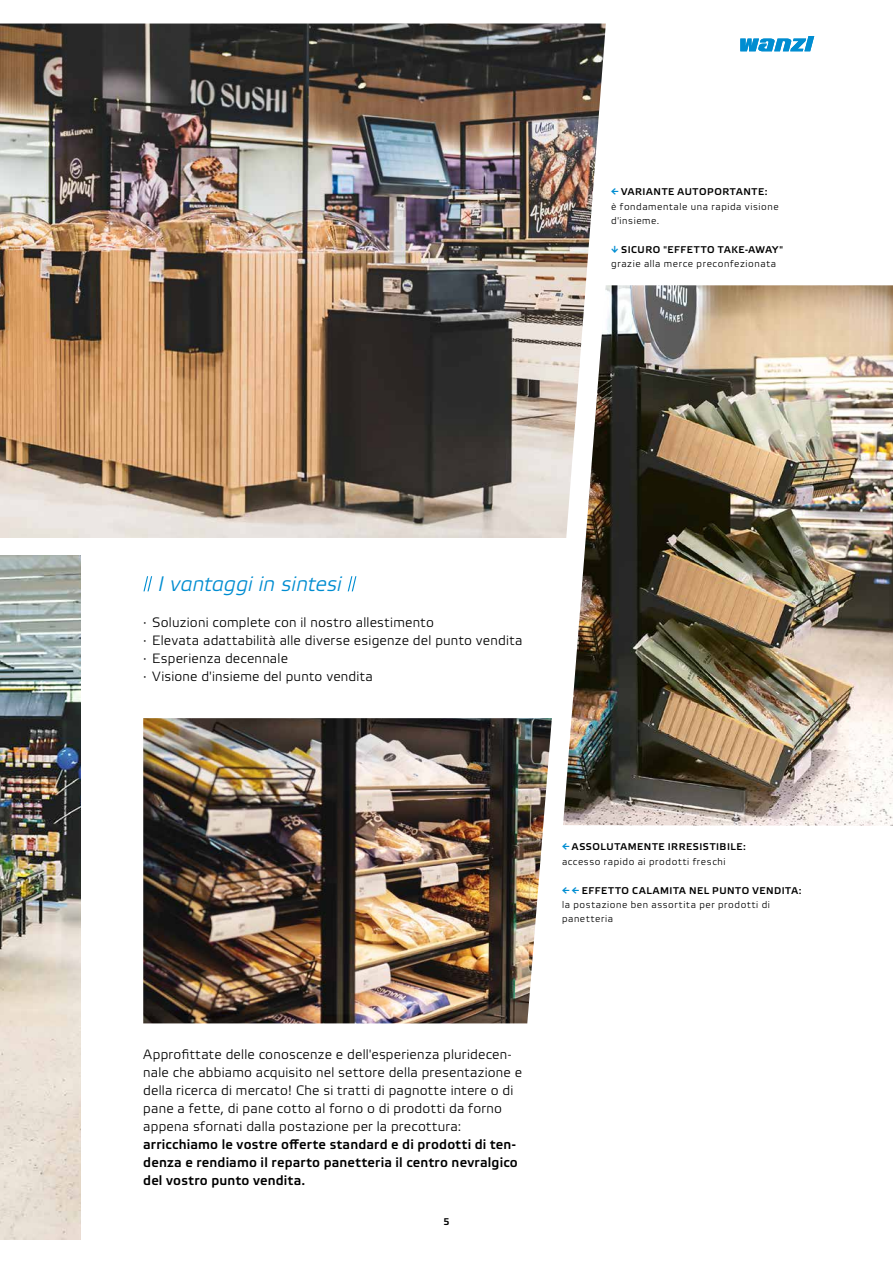
<style>
.page{position:relative;width:893px;height:1263px;background:#fff}
.page>*{position:absolute;margin:0;border:0;box-sizing:border-box;transform-origin:0 0}
.t1{font:italic 300 21px "Wanzl Etelka";letter-spacing:-.005em;color:#008dd1}
.t2{font:300 13.5px/18px "Wanzl Etelka";letter-spacing:.015em;color:#000}
.t3{font:500 13.5px/18px "Wanzl Etelka";letter-spacing:.015em;color:#000}
.t4{font:300 9.75px/14.4px "Wanzl Etelka";letter-spacing:.06em;color:#000}
.t5{font:500 9.75px "Wanzl Etelka";color:#000}
.s1{font-weight:500;color:#008dd1}
.s2{font-weight:500}
</style>
<div class="page">
<img style="left:0;top:555px;width:81px;height:684px">
<svg style="left:740px;top:36px;width:74px;height:15px"></svg>
<img style="left:0;top:24px;width:606px;height:514px">
<img style="left:563px;top:285px;width:330px;height:541px">
<img style="left:143px;top:718px;width:409px;height:305px">
<svg style="left:143px;top:576px;width:9px;height:15px"></svg>
<svg style="left:348px;top:576px;width:8px;height:15px"></svg>
<p class="t4" style="left:611px;top:185px;width:169px"><span class="s1">←</span> <span class="s2">VARIANTE AUTOPORTANTE:<br></span>è fondamentale una rapida visione d'insieme.</p>
<p class="t4" style="left:611px;top:243px;width:173px"><span class="s1">↓</span> <span class="s2">SICURO "EFFETTO TAKE-AWAY" </span>grazie alla merce preconfezionata</p>
<h1 class="t1" style="left:158px;top:572px;width:185px">I vantaggi in sintesi</h1>
<p class="t2" style="left:143px;top:614px;width:381px">· Soluzioni complete con il nostro allestimento<br>· Elevata adattabilità alle diverse esigenze del punto vendita · Esperienza decennale<br>· Visione d'insieme del punto vendita</p>
<p class="t4" style="left:562px;top:840px;width:185px"><span class="s1">←</span> <span class="s2">ASSOLUTAMENTE IRRESISTIBILE: </span>accesso rapido ai prodotti freschi</p>
<p class="t4" style="left:562px;top:883px;width:241px"><span class="s1">← ←</span> <span class="s2">EFFETTO CALAMITA NEL PUNTO VENDITA: </span>la postazione ben assortita per prodotti di panetteria</p>
<p class="t2" style="left:143px;top:1046px;width:380px">Approfittate delle conoscenze e dell'esperienza pluridecen&shy;nale che abbiamo acquisito nel settore della presentazione e della ricerca di mercato! Che si tratti di pagnotte intere o di pane a fette, di pane cotto al forno o di prodotti da forno appena sfornati dalla postazione per la precottura:</p>
<p class="t3" style="left:143px;top:1136px;width:376px">arricchiamo le vostre offerte standard e di prodotti di ten&shy;denza e rendiamo il reparto panetteria il centro nevralgico del vostro punto vendita.</p>
<p class="t5" style="left:443px;top:1215px;width:8px">5</p>
</div>
